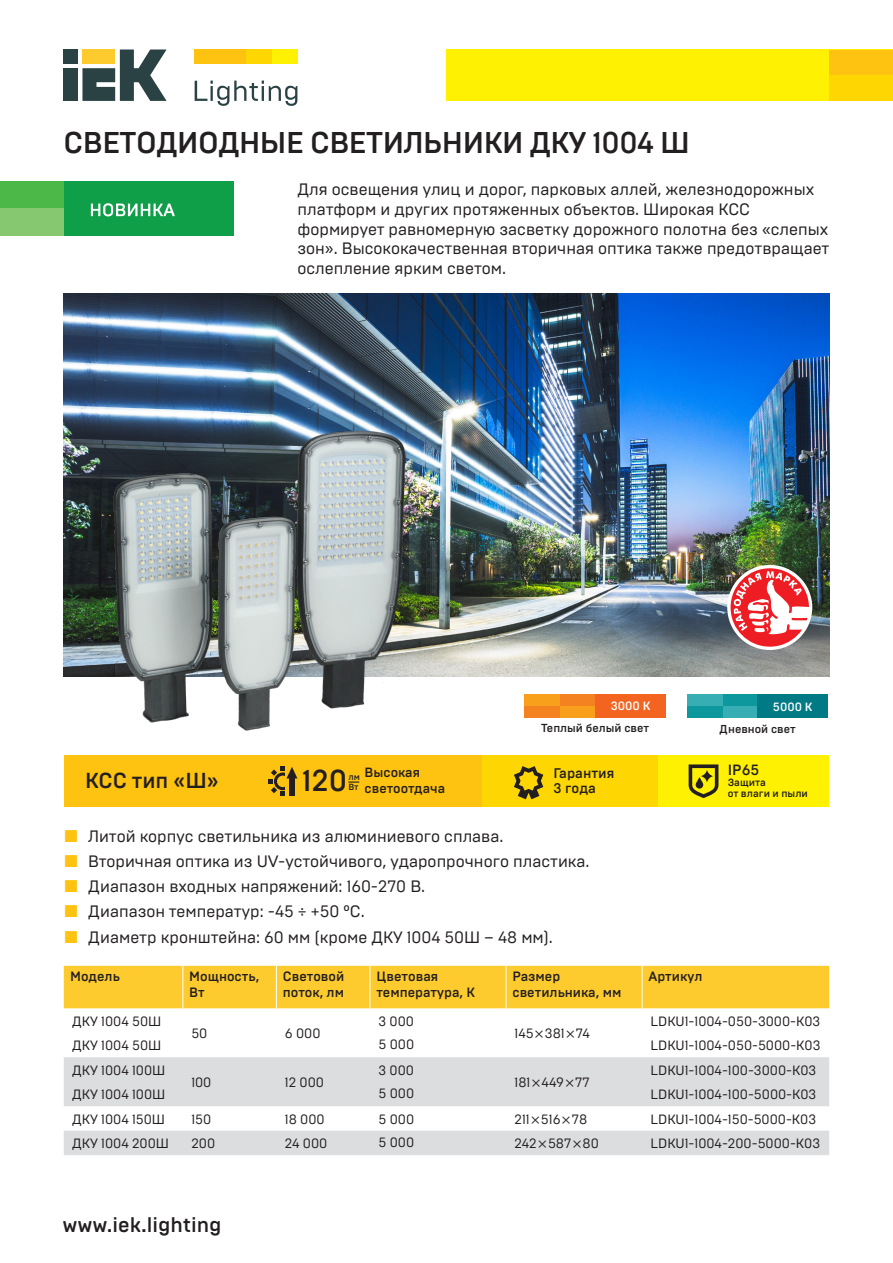
<style>
.page{position:relative;width:893px;height:1263px;background:#fff}
.page>*{position:absolute;margin:0;border:0;box-sizing:border-box;transform-origin:0 0}
.t1{font:500 30.15px "Brutal Type";color:#231f20}
.t2{font:500 30px "Brutal Type";letter-spacing:-.015em;color:#231f20}
.t3{font:500 21.6px "Brutal Type";color:#231f20}
.t4{font:500 21px "Brutal Type";color:#231f20}
.текст_11{font:16.5px/19.8px "Brutal Type";color:#231f20}
.t5{font:500 14.85px "Brutal Type";color:#231f20}
.t6{font:500 13.95px "Brutal Type";color:#231f20}
.текст_12{font:13.5px "Brutal Type";color:#231f20}
.текст_12-2{font:500 13.5px/16.2px "Brutal Type";color:#231f20}
.t7{font:500 13.35px/15.6px "Brutal Type";color:#231f20}
.t8{font:500 12.15px "Brutal Type";color:#fff}
.t9{font:500 12px "Brutal Type";color:#fff}
.t10{font:500 11.55px "Brutal Type";color:#231f20}
.t11{font:500 10.35px/11.1px "Brutal Type";color:#231f20}
.t12{font:500 8.85px "Brutal Type";color:#231f20}
</style>
<div class="page">
<div style="left:446px;top:50px;width:447px;height:51px;background:#fff101"></div>
<div style="left:829px;top:50px;width:64px;height:25px;background:#fec210"></div>
<div style="left:829px;top:75px;width:64px;height:26px;background:#fed702"></div>
<div style="left:246px;top:50px;width:26px;height:14px;background:#fed702"></div>
<div style="left:272px;top:50px;width:25px;height:14px;background:#fff101"></div>
<div style="left:195px;top:50px;width:51px;height:14px;background:#fec210"></div>
<div style="left:64px;top:68px;width:14px;height:33px;background:#2b4244"></div>
<div style="left:64px;top:50px;width:14px;height:14px;background:#2b4244"></div>
<svg style="left:82px;top:50px;width:85px;height:51px"></svg>
<svg style="left:195px;top:81px;width:102px;height:25px"></svg>
<img style="left:64px;top:293px;width:765px;height:383px">
<div style="left:64px;top:966px;width:765px;height:42px;background:#fecb2f"></div>
<svg style="left:64px;top:1057px;width:765px;height:98px;fill:#dcdddf"></svg>
<hr style="left:276px;top:966px;width:1px;height:42px;background:#fff">
<hr style="left:370px;top:966px;width:1px;height:42px;background:#fff">
<hr style="left:506px;top:966px;width:1px;height:42px;background:#fff">
<hr style="left:642px;top:966px;width:1px;height:42px;background:#fff">
<hr style="left:182px;top:966px;width:1px;height:42px;background:#fff">
<svg style="left:727px;top:565px;width:85px;height:85px"></svg>
<div style="left:731px;top:568px;width:78px;height:79px;background:#ee1d23;border-radius:50%"></div>
<svg style="left:733px;top:571px;width:78px;height:63px"></svg>
<div style="left:481px;top:755px;width:178px;height:51px;background:#fed702"></div>
<div style="left:64px;top:755px;width:417px;height:51px;background:#fec210"></div>
<div style="left:659px;top:755px;width:170px;height:51px;background:#fff101"></div>
<svg style="left:514px;top:766px;width:29px;height:33px"></svg>
<svg style="left:689px;top:764px;width:29px;height:34px"></svg>
<svg style="left:268px;top:767px;width:29px;height:29px"></svg>
<svg style="left:348px;top:781px;width:11px;height:2px"></svg>
<div style="left:722px;top:706px;width:35px;height:12px;background:#36aeb4"></div>
<div style="left:722px;top:694px;width:35px;height:12px;background:#0d989e"></div>
<div style="left:687px;top:694px;width:35px;height:12px;background:#36aeb4"></div>
<div style="left:687px;top:706px;width:35px;height:12px;background:#0d989e"></div>
<div style="left:757px;top:694px;width:71px;height:24px;background:#007a84"></div>
<div style="left:560px;top:706px;width:35px;height:11px;background:#f89f1c"></div>
<div style="left:560px;top:694px;width:35px;height:12px;background:#f58220"></div>
<div style="left:524px;top:694px;width:36px;height:12px;background:#f89f1c"></div>
<div style="left:524px;top:706px;width:36px;height:11px;background:#f58220"></div>
<div style="left:595px;top:694px;width:71px;height:23px;background:#f36421"></div>
<div style="left:0;top:182px;width:234px;height:54px;background:#0f9f49"></div>
<div style="left:0;top:182px;width:64px;height:54px;background:#4cb848"></div>
<div style="left:0;top:209px;width:64px;height:27px;background:#85c86f"></div>
<svg style="left:91px;top:203px;width:84px;height:13px"></svg>
<img style="left:106px;top:417px;width:311px;height:314px">
<svg style="left:532px;top:1079px;width:8px;height:8px"></svg>
<svg style="left:566px;top:1079px;width:7px;height:8px"></svg>
<svg style="left:532px;top:1116px;width:7px;height:7px"></svg>
<svg style="left:562px;top:1116px;width:8px;height:7px"></svg>
<svg style="left:539px;top:1140px;width:7px;height:8px"></svg>
<svg style="left:573px;top:1140px;width:8px;height:8px"></svg>
<p class="t2" style="left:64px;top:124px;width:628px">СВЕТОДИОДНЫЕ СВЕТИЛЬНИКИ ДКУ 1004 Ш</p>
<p class="текст_11" style="left:297px;top:179px;width:534px">Для освещения улиц и дорог, парковых аллей, железнодорожных платформ и других протяженных объектов. Широкая КСС формирует равномерную засветку дорожного полотна без «слепых зон». Высококачественная вторичная оптика также предотвращает ослепление ярким светом.</p>
<p class="t8" style="left:611px;top:698px;width:41px">3000 К</p>
<p class="t3" style="left:85px;top:767px;width:135px">КСС тип «Ш»</p>
<p class="t7" style="left:365px;top:765px;width:82px">Высокая светоотдача</p>
<p class="t1" style="left:302px;top:762px;width:46px">120</p>
<p class="t12" style="left:348px;top:771px;width:13px">лм</p>
<p class="t12" style="left:348px;top:782px;width:12px">Вт</p>
<p class="t10" style="left:541px;top:721px;width:110px">Теплый белый свет</p>
<p class="t6" style="left:553px;top:764px;width:63px">Гарантия</p>
<p class="t6" style="left:553px;top:780px;width:44px">3 года</p>
<p class="текст_11" style="left:88px;top:826px;width:417px">Литой корпус светильника из алюминиевого сплава.</p>
<p class="текст_11" style="left:88px;top:851px;width:503px">Вторичная оптика из UV-устойчивого, ударопрочного пластика.</p>
<p class="текст_11" style="left:88px;top:876px;width:339px">Диапазон входных напряжений: 160-270 В.</p>
<p class="текст_11" style="left:88px;top:902px;width:278px">Диапазон температур: -45 ÷ +50 °С.</p>
<p class="текст_11" style="left:88px;top:927px;width:466px">Диаметр кронштейна: 60 мм (кроме ДКУ 1004 50Ш – 48 мм).</p>
<p class="t9" style="left:773px;top:699px;width:41px">5000 К</p>
<p class="t10" style="left:720px;top:722px;width:78px">Дневной свет</p>
<p class="t5" style="left:728px;top:760px;width:33px">IP65</p>
<p class="t11" style="left:728px;top:777px;width:82px">Защита<br>от влаги и пыли</p>
<p class="текст_12-2" style="left:70px;top:968px;width:51px">Модель</p>
<p class="текст_12-2" style="left:189px;top:968px;width:72px">Мощность,<br>Вт</p>
<p class="текст_12-2" style="left:283px;top:968px;width:63px">Световой поток, лм</p>
<p class="текст_12-2" style="left:376px;top:968px;width:100px">Цветовая температура, К</p>
<p class="текст_12-2" style="left:512px;top:968px;width:111px">Размер светильника, мм</p>
<p class="текст_12-2" style="left:648px;top:968px;width:55px">Артикул</p>
<p class="текст_12" style="left:72px;top:1013px;width:91px">ДКУ 1004 50Ш</p>
<p class="текст_12" style="left:191px;top:1025px;width:18px">50</p>
<p class="текст_12" style="left:285px;top:1025px;width:37px">6 000</p>
<p class="текст_12" style="left:378px;top:1013px;width:37px">3 000</p>
<p class="текст_12" style="left:651px;top:1013px;width:171px">LDKU1-1004-050-3000-K03</p>
<p class="текст_12" style="left:514px;top:1025px;width:77px">145 381 74</p>
<p class="текст_12" style="left:72px;top:1037px;width:91px">ДКУ 1004 50Ш</p>
<p class="текст_12" style="left:378px;top:1036px;width:37px">5 000</p>
<p class="текст_12" style="left:651px;top:1037px;width:171px">LDKU1-1004-050-5000-K03</p>
<p class="текст_12" style="left:72px;top:1062px;width:95px">ДКУ 1004 100Ш</p>
<p class="текст_12" style="left:191px;top:1074px;width:22px">100</p>
<p class="текст_12" style="left:285px;top:1074px;width:41px">12 000</p>
<p class="текст_12" style="left:378px;top:1062px;width:37px">3 000</p>
<p class="текст_12" style="left:651px;top:1062px;width:167px">LDKU1-1004-100-3000-K03</p>
<p class="текст_12" style="left:514px;top:1074px;width:77px">181 449 77</p>
<p class="текст_12" style="left:72px;top:1086px;width:95px">ДКУ 1004 100Ш</p>
<p class="текст_12" style="left:378px;top:1085px;width:37px">5 000</p>
<p class="текст_12" style="left:651px;top:1086px;width:167px">LDKU1-1004-100-5000-K03</p>
<p class="текст_12" style="left:72px;top:1111px;width:94px">ДКУ 1004 150Ш</p>
<p class="текст_12" style="left:191px;top:1111px;width:21px">150</p>
<p class="текст_12" style="left:285px;top:1111px;width:41px">18 000</p>
<p class="текст_12" style="left:378px;top:1111px;width:37px">5 000</p>
<p class="текст_12" style="left:514px;top:1111px;width:74px">211 516 78</p>
<p class="текст_12" style="left:651px;top:1111px;width:167px">LDKU1-1004-150-5000-K03</p>
<p class="текст_12" style="left:72px;top:1135px;width:98px">ДКУ 1004 200Ш</p>
<p class="текст_12" style="left:191px;top:1135px;width:25px">200</p>
<p class="текст_12" style="left:285px;top:1135px;width:44px">24 000</p>
<p class="текст_12" style="left:378px;top:1134px;width:37px">5 000</p>
<p class="текст_12" style="left:514px;top:1135px;width:86px">242 587 80</p>
<p class="текст_12" style="left:651px;top:1135px;width:171px">LDKU1-1004-200-5000-K03</p>
<p class="t4" style="left:62px;top:1212px;width:161px">www.iek.lighting</p>
</div>
